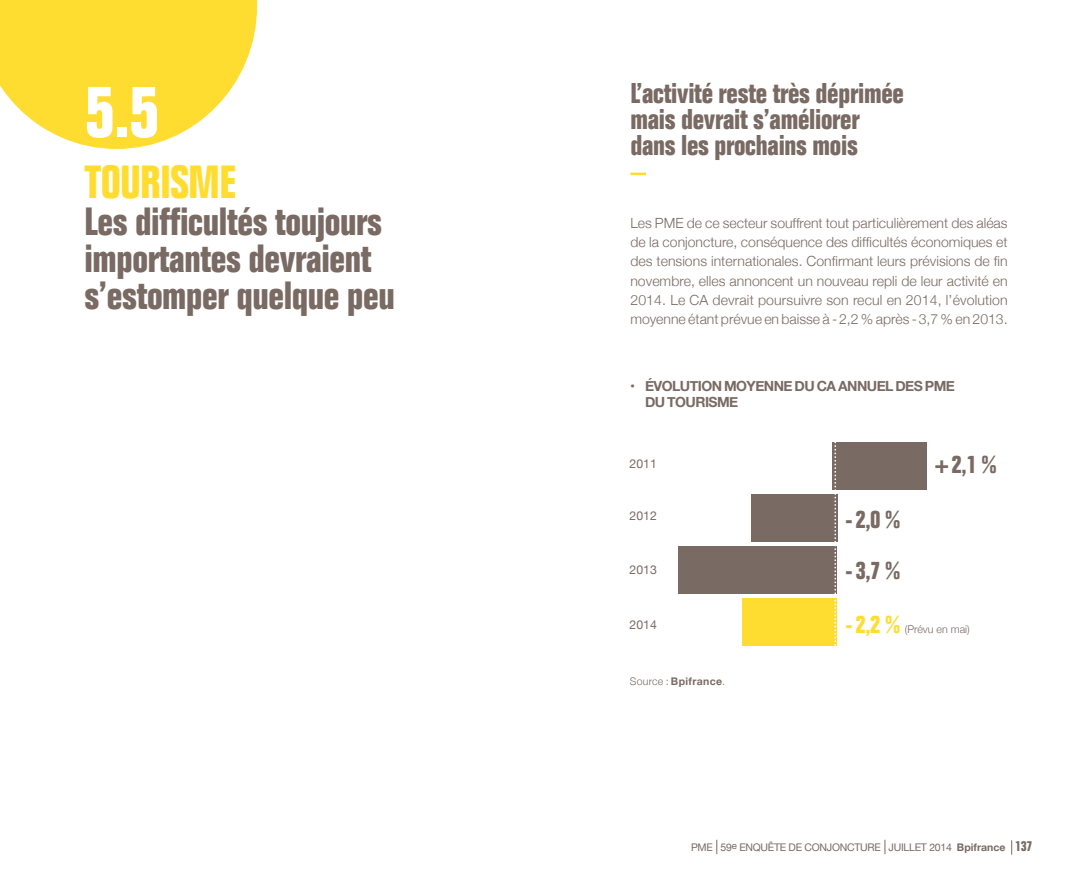
<style>
.page{position:relative;width:1092px;height:879px;background:#fff}
.page>*{position:absolute;margin:0;border:0;box-sizing:border-box;transform-origin:0 0}
.t1{font:700 condensed 71.75px "Folio";color:#fff}
.t2{font:700 condensed 45.5px "Folio";letter-spacing:-.01em;color:#ffdd30}
.t3{font:700 condensed 38.5px/36.8px "Folio";letter-spacing:-.01em;color:#796a63}
.t4{font:700 condensed 28px/26.2px "Folio";letter-spacing:-.01em;color:#796a63}
.t5{font:700 condensed 24.5px/51.6px "Folio";color:#796a63}
.t6{font:700 condensed 24.5px "Folio";color:#ffdd30}
.t7{font:300 14px/19.2px "Helvetica Neue";color:#796a63;text-align:justify}
.t8{font:700 14px/15.8px "Helvetica Neue";letter-spacing:-.04em;color:#796a63}
.t9{font:12.25px "Helvetica Neue";color:#796a63}
.t10{font:300 10.67px "Helvetica Neue";color:#796a63}
.t11{font:10.5px "Helvetica Neue";letter-spacing:-.025em;color:#796a63}
.t12{font:700 10.5px "Helvetica Neue";letter-spacing:.035em;color:#796a63}
.s1{font-weight:300}
.s2{font-weight:700}
.s3{font-family:"Folio";font-weight:700;font-stretch:condensed;font-size:14px}
</style>
<div class="page">
<svg style="left:0;top:0;width:257px;height:149px"></svg>
<svg style="left:1011px;top:840px;width:1px;height:14px"></svg>
<svg style="left:716px;top:839px;width:1px;height:14px"></svg>
<svg style="left:884px;top:839px;width:1px;height:14px"></svg>
<div style="left:742px;top:598px;width:95px;height:47px;background:#ffdd30"></div>
<div style="left:678px;top:546px;width:159px;height:47px;background:#796a63"></div>
<div style="left:751px;top:494px;width:86px;height:47px;background:#796a63"></div>
<div style="left:832px;top:442px;width:94px;height:47px;background:#796a63"></div>
<hr style="left:630px;top:172px;width:16px;height:3px;background:#ffdd30">
<svg style="left:834px;top:442px;width:2px;height:204px"></svg>
<h3 class="t4" style="left:630px;top:80px;width:275px">L’activité reste très déprimée mais devrait s’améliorer dans les prochains mois</h3>
<h1 class="t1" style="left:84px;top:72px;width:76px">5.5</h1>
<h2 class="t2" style="left:84px;top:157px;width:153px">TOURISME</h2>
<h3 class="t3" style="left:84px;top:203px;width:312px">Les difficultés toujours importantes devraient s’estomper quelque peu</h3>
<p class="t7" style="left:630px;top:212px;width:379px">Les PME de ce secteur souffrent tout particulièrement des aléas de la conjoncture, conséquence des difficultés économiques et des tensions internationales. Confirmant leurs prévisions de fin novembre, elles annoncent un nouveau repli de leur activité en 2014. Le CA devrait poursuivre son recul en 2014, l’évolution moyenne étant prévue en baisse à -2,2 % après -3,7 % en 2013.</p>
<p class="t8" style="left:645px;top:379px;width:311px;text-indent:-15px">• ÉVOLUTION MOYENNE DU CA ANNUEL DES PME<br>DU TOURISME</p>
<p class="t9" style="left:629px;top:455px;width:29px">2011</p>
<p class="t9" style="left:629px;top:507px;width:29px">2012</p>
<p class="t9" style="left:629px;top:561px;width:29px">2013</p>
<p class="t9" style="left:629px;top:615px;width:29px">2014</p>
<p class="t12" style="left:629px;top:672px;width:97px"><span class="s1">Source :</span> Bpifrance<span class="s1">.</span></p>
<h3 class="t5" style="left:934px;top:439px;width:63px">+2,1 %</h3>
<h3 class="t5" style="left:845px;top:493px;width:56px">-2,0 % -3,7 %</h3>
<h3 class="t6" style="left:845px;top:610px;width:56px">-2,2 %</h3>
<p class="t10" style="left:904px;top:620px;width:67px">(Prévu en mai)</p>
<p class="t11" style="left:691px;top:839px;width:343px">PME 59<sup>e</sup> ENQUÊTE DE CONJONCTURE JUILLET 2014 <span class="s2">Bpifrance</span> <span class="s3">137</span></p>
</div>
